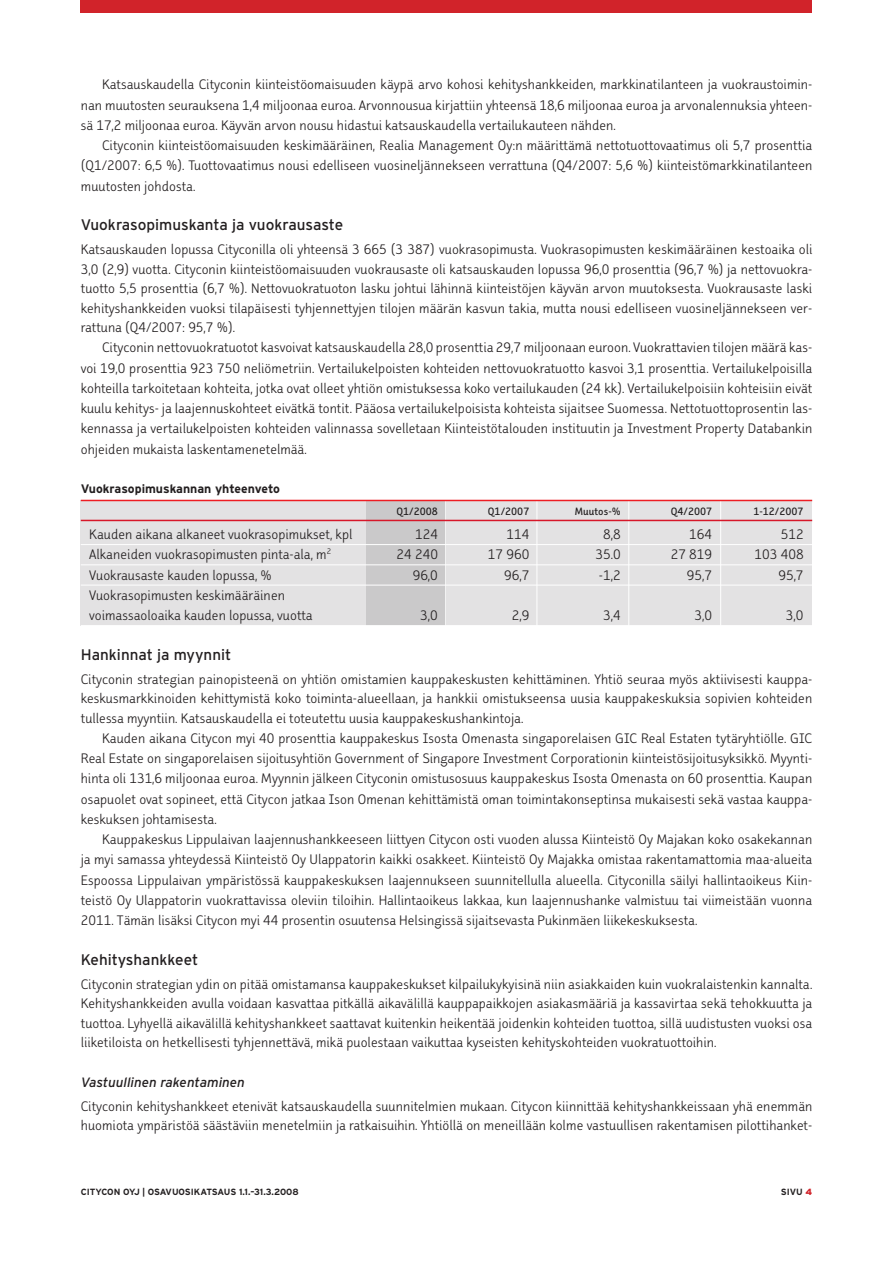
<style>
.page{position:relative;width:893px;height:1263px;background:#fff}
.page>*{position:absolute;margin:0;border:0;box-sizing:border-box;transform-origin:0 0}
.t1{font:16.5px/20.2px "Faceplate Sans A Gauge";color:#231f20;text-align:justify}
.t2{font:15.3px "Interstate";color:#231f20}
.t3{font:italic 13.5px "Interstate";color:#231f20}
.t4{font:12.75px "Faceplate Sans C Gauge";color:#231f20}
.t5{font:700 12.3px "Interstate";color:#231f20}
.t6{font:700 9px "Interstate";color:#231f20}
.s1{font-weight:900;color:#d1232a}
</style>
<div class="page">
<div style="left:81px;top:0;width:731px;height:13px;background:#d1232a"></div>
<div style="left:81px;top:501px;width:731px;height:125px;background:#e3e2e3"></div>
<hr style="left:537px;top:481px;width:1px;height:782px;background:#fff">
<hr style="left:628px;top:481px;width:1px;height:782px;background:#fff">
<hr style="left:445px;top:481px;width:1px;height:782px;background:#fff">
<hr style="left:720px;top:484px;width:1px;height:779px;background:#fff">
<div style="left:366px;top:501px;width:79px;height:125px;background:#cac9ca"></div>
<hr style="left:81px;top:500px;width:731px;height:1px;background:#ee1d23">
<hr style="left:81px;top:520px;width:731px;height:1px;background:#d71729">
<hr style="left:81px;top:544px;width:731px;height:1px;background:#fff">
<hr style="left:81px;top:564px;width:731px;height:1px;background:#fff">
<hr style="left:81px;top:585px;width:731px;height:1px;background:#fff">
<hr style="left:81px;top:625px;width:731px;height:1px;background:#fff">
<p class="t1" style="left:81px;top:74px;width:733px;text-indent:21px">Katsauskaudella Cityconin kiinteistöomaisuuden käypä arvo kohosi kehityshankkeiden, markkinatilanteen ja vuokraustoimin&shy;nan muutosten seurauksena 1,4 miljoonaa euroa. Arvonnousua kirjattiin yhteensä 18,6 miljoonaa euroa ja arvonalennuksia yhteen&shy;sä 17,2 miljoonaa euroa. Käyvän arvon nousu hidastui katsauskaudella vertailukauteen nähden.</p>
<p class="t1" style="left:81px;top:135px;width:733px;text-indent:21px">Cityconin kiinteistöomaisuuden keskimääräinen, Realia Management Oy:n määrittämä nettotuottovaatimus oli 5,7 prosenttia (Q1/2007: 6,5 %). Tuottovaatimus nousi edelliseen vuosineljännekseen verrattuna (Q4/2007: 5,6 %) kiinteistömarkkinatilanteen muutosten johdosta.</p>
<p class="t2" style="left:81px;top:216px;width:264px">Vuokrasopimuskanta ja vuokrausaste</p>
<p class="t1" style="left:81px;top:240px;width:733px;line-height:19.5px">Katsauskauden lopussa Cityconilla oli yhteensä 3 665 (3 387) vuokrasopimusta. Vuokrasopimusten keskimääräinen kestoaika oli 3,0 (2,9) vuotta. Cityconin kiinteistöomaisuuden vuokrausaste oli katsauskauden lopussa 96,0 prosenttia (96,7 %) ja nettovuokra&shy;tuotto 5,5 prosenttia (6,7 %). Nettovuokratuoton lasku johtui lähinnä kiinteistöjen käyvän arvon muutoksesta. Vuokrausaste laski kehityshankkeiden vuoksi tilapäisesti tyhjennettyjen tilojen määrän kasvun takia, mutta nousi edelliseen vuosineljännekseen ver&shy;rattuna (Q4/2007: 95,7 %).</p>
<p class="t1" style="left:81px;top:337px;width:733px;text-indent:21px">Cityconin nettovuokratuotot kasvoivat katsauskaudella 28,0 prosenttia 29,7 miljoonaan euroon. Vuokrattavien tilojen määrä kas&shy;voi 19,0 prosenttia 923 750 neliömetriin. Vertailukelpoisten kohteiden nettovuokratuotto kasvoi 3,1 prosenttia. Vertailukelpoisilla kohteilla tarkoitetaan kohteita, jotka ovat olleet yhtiön omistuksessa koko vertailukauden (24 kk). Vertailukelpoisiin kohteisiin eivät kuulu kehitys- ja laajennuskohteet eivätkä tontit. Pääosa vertailukelpoisista kohteista sijaitsee Suomessa. Nettotuottoprosentin las&shy;kennassa ja vertailukelpoisten kohteiden valinnassa sovelletaan Kiinteistötalouden instituutin ja Investment Property Databankin ohjeiden mukaista laskentamenetelmää.</p>
<p class="t5" style="left:81px;top:482px;width:201px">Vuokrasopimuskannan yhteenveto</p>
<p class="t4" style="left:396px;top:504px;width:43px">Q1/2008</p>
<p class="t4" style="left:488px;top:504px;width:43px">Q1/2007</p>
<p class="t4" style="left:575px;top:504px;width:48px">Muutos-%</p>
<p class="t4" style="left:671px;top:504px;width:43px">Q4/2007</p>
<p class="t4" style="left:753px;top:504px;width:52px">1-12/2007</p>
<p class="t1" style="left:89px;top:524px;width:265px">Kauden aikana alkaneet vuokrasopimukset, kpl</p>
<p class="t1" style="left:415px;top:524px;width:24px">124</p>
<p class="t1" style="left:506px;top:524px;width:24px">114</p>
<p class="t1" style="left:603px;top:524px;width:19px">8,8</p>
<p class="t1" style="left:689px;top:524px;width:24px">164</p>
<p class="t1" style="left:781px;top:524px;width:24px">512</p>
<p class="t1" style="left:89px;top:544px;width:243px">Alkaneiden vuokrasopimusten pinta-ala, m<sup>2</sup></p>
<p class="t1" style="left:397px;top:544px;width:43px">24 240</p>
<p class="t1" style="left:488px;top:544px;width:43px">17 960</p>
<p class="t1" style="left:595px;top:544px;width:27px">35.0</p>
<p class="t1" style="left:671px;top:544px;width:43px">27 819</p>
<p class="t1" style="left:755px;top:544px;width:51px">103 408</p>
<p class="t1" style="left:89px;top:565px;width:184px">Vuokrausaste kauden lopussa, %</p>
<p class="t1" style="left:413px;top:565px;width:27px">96,0</p>
<p class="t1" style="left:504px;top:565px;width:27px">96,7</p>
<p class="t1" style="left:599px;top:565px;width:23px">-1,2</p>
<p class="t1" style="left:687px;top:565px;width:27px">95,7</p>
<p class="t1" style="left:778px;top:565px;width:27px">95,7</p>
<p class="t1" style="left:89px;top:585px;width:225px">Vuokrasopimusten keskimääräinen voimassaoloaika kauden lopussa, vuotta</p>
<p class="t1" style="left:420px;top:605px;width:19px">3,0</p>
<p class="t1" style="left:512px;top:605px;width:19px">2,9</p>
<p class="t1" style="left:603px;top:605px;width:19px">3,4</p>
<p class="t1" style="left:694px;top:605px;width:19px">3,0</p>
<p class="t1" style="left:786px;top:605px;width:19px">3,0</p>
<p class="t2" style="left:81px;top:646px;width:152px">Hankinnat ja myynnit</p>
<p class="t1" style="left:81px;top:669px;width:733px;line-height:19.5px">Cityconin strategian painopisteenä on yhtiön omistamien kauppakeskusten kehittäminen. Yhtiö seuraa myös aktiivisesti kauppa&shy;keskusmarkkinoiden kehittymistä koko toiminta-alueellaan, ja hankkii omistukseensa uusia kauppakeskuksia sopivien kohteiden tullessa myyntiin. Katsauskaudella ei toteutettu uusia kauppakeskushankintoja.</p>
<p class="t1" style="left:81px;top:728px;width:733px;text-indent:21px">Kauden aikana Citycon myi 40 prosenttia kauppakeskus Isosta Omenasta singaporelaisen GIC Real Estaten tytäryhtiölle. GIC Real Estate on singaporelaisen sijoitusyhtiön Government of Singapore Investment Corporationin kiinteistösijoitusyksikkö. Myynti&shy;hinta oli 131,6 miljoonaa euroa. Myynnin jälkeen Cityconin omistusosuus kauppakeskus Isosta Omenasta on 60 prosenttia. Kaupan osapuolet ovat sopineet, että Citycon jatkaa Ison Omenan kehittämistä oman toimintakonseptinsa mukaisesti sekä vastaa kauppa&shy;keskuksen johtamisesta.</p>
<p class="t1" style="left:81px;top:829px;width:733px;text-indent:21px">Kauppakeskus Lippulaivan laajennushankkeeseen liittyen Citycon osti vuoden alussa Kiinteistö Oy Majakan koko osakekannan ja myi samassa yhteydessä Kiinteistö Oy Ulappatorin kaikki osakkeet. Kiinteistö Oy Majakka omistaa rakentamattomia maa-alueita Espoossa Lippulaivan ympäristössä kauppakeskuksen laajennukseen suunnitellulla alueella. Cityconilla säilyi hallintaoikeus Kiin&shy;teistö Oy Ulappatorin vuokrattavissa oleviin tiloihin. Hallintaoikeus lakkaa, kun laajennushanke valmistuu tai viimeistään vuonna 2011. Tämän lisäksi Citycon myi 44 prosentin osuutensa Helsingissä sijaitsevasta Pukinmäen liikekeskuksesta.</p>
<p class="t2" style="left:81px;top:951px;width:119px">Kehityshankkeet</p>
<p class="t1" style="left:81px;top:974px;width:733px;line-height:19.5px">Cityconin strategian ydin on pitää omistamansa kauppakeskukset kilpailukykyisinä niin asiakkaiden kuin vuokralaistenkin kannalta.<br>Kehityshankkeiden avulla voidaan kasvattaa pitkällä aikavälillä kauppapaikkojen asiakasmääriä ja kassavirtaa sekä tehokkuutta ja tuottoa. Lyhyellä aikavälillä kehityshankkeet saattavat kuitenkin heikentää joidenkin kohteiden tuottoa, sillä uudistusten vuoksi osa liiketiloista on hetkellisesti tyhjennettävä, mikä puolestaan vaikuttaa kyseisten kehityskohteiden vuokratuottoihin.</p>
<p class="t3" style="left:81px;top:1074px;width:166px">Vastuullinen rakentaminen</p>
<p class="t1" style="left:81px;top:1096px;width:733px;line-height:19.5px">Cityconin kehityshankkeet etenivät katsauskaudella suunnitelmien mukaan. Citycon kiinnittää kehityshankkeissaan yhä enemmän huomiota ympäristöä säästäviin menetelmiin ja ratkaisuihin. Yhtiöllä on meneillään kolme vastuullisen rakentamisen pilottihanket-</p>
<p class="t6" style="left:81px;top:1186px;width:219px">CITYCON OYJ | OSAVUOSIKATSAUS 1.1.–31.3.2008</p>
<p class="t6" style="left:781px;top:1186px;width:33px">SIVU <span class="s1">4</span></p>
</div>
